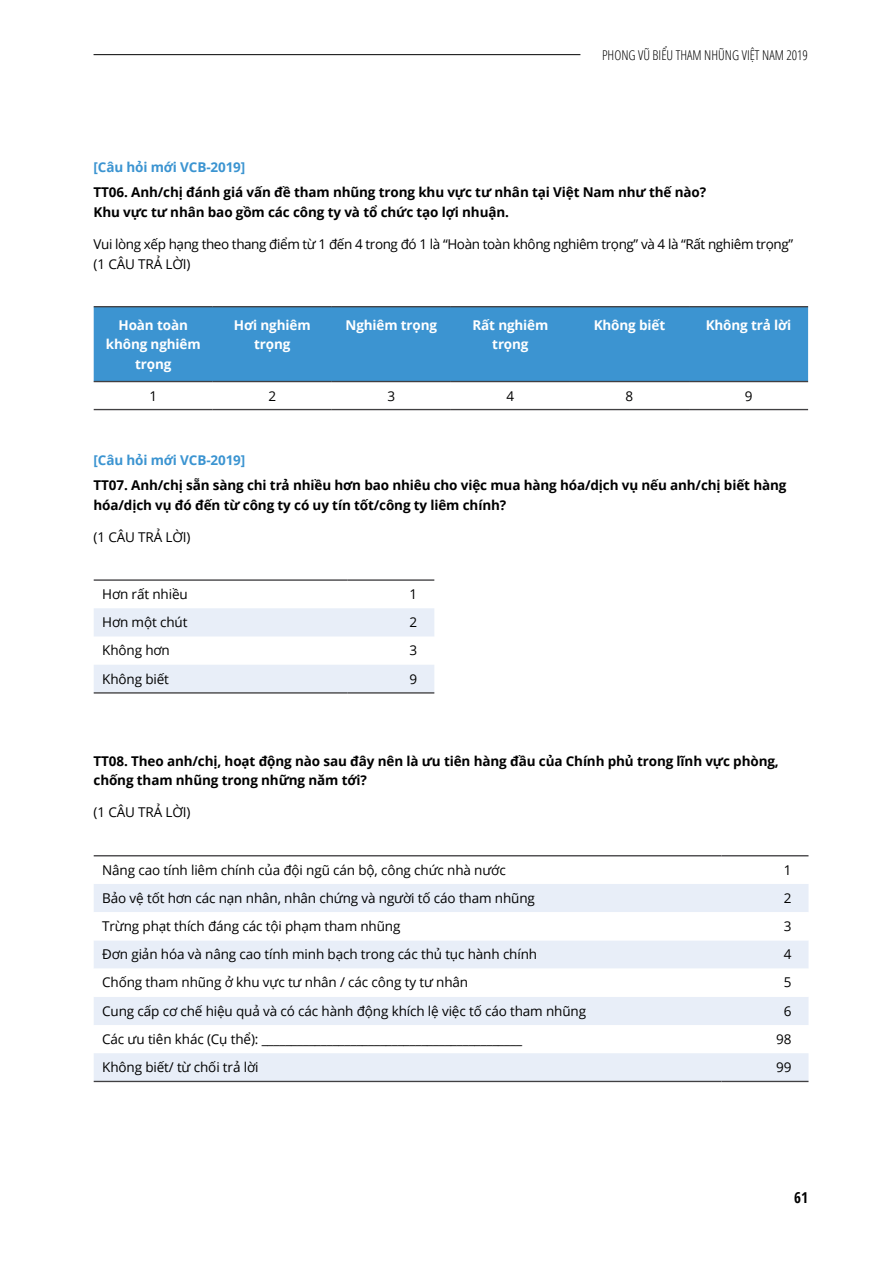
<style>
.page{position:relative;width:893px;height:1263px;background:#fff}
.page>*{position:absolute;margin:0;border:0;box-sizing:border-box;transform-origin:0 0}
.t1{font:700 15px "Open Sans Condensed";color:#000}
.t2{font:13.5px "Open Sans";letter-spacing:-.01em;color:#000}
.t3{font:700 13.5px/19.5px "Open Sans";letter-spacing:-.01em;color:#000}
.t4{font:13.5px/19.5px "Open Sans";letter-spacing:-.03em;color:#000}
.t5{font:700 13.5px/19.5px "Open Sans";letter-spacing:-.01em;color:#fff;text-align:center}
.t6{font:700 13.5px "Open Sans";letter-spacing:-.01em;color:#3b94d1}
.t7{font:300 condensed 13.5px "Open Sans";color:#000}
</style>
<div class="page">
<div style="left:94px;top:307px;width:714px;height:74px;background:#3c94d1"></div>
<svg style="left:213px;top:382px;width:595px;height:27px"></svg>
<hr style="left:94px;top:381px;width:119px;height:1px;background:#414042">
<hr style="left:213px;top:381px;width:119px;height:1px;background:#414042">
<hr style="left:332px;top:381px;width:119px;height:1px;background:#414042">
<hr style="left:94px;top:306px;width:119px;height:1px;background:#414042">
<hr style="left:213px;top:306px;width:119px;height:1px;background:#414042">
<hr style="left:332px;top:306px;width:119px;height:1px;background:#414042">
<hr style="left:451px;top:306px;width:119px;height:1px;background:#414042">
<hr style="left:570px;top:306px;width:119px;height:1px;background:#414042">
<hr style="left:689px;top:306px;width:119px;height:1px;background:#414042">
<hr style="left:451px;top:381px;width:119px;height:1px;background:#414042">
<hr style="left:570px;top:381px;width:119px;height:1px;background:#414042">
<hr style="left:689px;top:381px;width:119px;height:1px;background:#414042">
<hr style="left:94px;top:409px;width:119px;height:1px;background:#414042">
<hr style="left:213px;top:409px;width:119px;height:1px;background:#414042">
<hr style="left:332px;top:409px;width:119px;height:1px;background:#414042">
<hr style="left:451px;top:409px;width:119px;height:1px;background:#414042">
<hr style="left:570px;top:409px;width:119px;height:1px;background:#414042">
<hr style="left:689px;top:409px;width:119px;height:1px;background:#414042">
<svg style="left:94px;top:608px;width:340px;height:84px"></svg>
<hr style="left:94px;top:692px;width:253px;height:2px;background:#414042">
<hr style="left:347px;top:692px;width:87px;height:2px;background:#414042">
<hr style="left:94px;top:579px;width:253px;height:2px;background:#414042">
<hr style="left:347px;top:579px;width:87px;height:2px;background:#414042">
<svg style="left:94px;top:884px;width:714px;height:197px;fill:#e8eef8"></svg>
<svg style="left:94px;top:912px;width:714px;height:85px"></svg>
<hr style="left:94px;top:1081px;width:627px;height:1px;background:#414042">
<hr style="left:94px;top:855px;width:627px;height:1px;background:#414042">
<hr style="left:721px;top:855px;width:87px;height:1px;background:#414042">
<hr style="left:721px;top:1081px;width:87px;height:1px;background:#414042">
<hr style="left:94px;top:54px;width:486px;height:1px;background:#000">
<p class="t6" style="left:94px;top:157px;width:153px">[Câu hỏi mới VCB-2019]</p>
<p class="t7" style="left:602px;top:46px;width:208px">PH ONG VŨ BI ỂU THAM NH ŨNG VI ỆT NAM 2019</p>
<p class="t3" style="left:94px;top:182px;width:614px">TT06. Anh/chị đánh giá vấn đề tham nhũng trong khu vực tư nhân tại Việt Nam như thế nào?<br>Khu vực tư nhân bao gồm các công ty và tổ chức tạo lợi nhuận.</p>
<p class="t4" style="left:94px;top:234px;width:701px">Vui lòng xếp hạng theo thang điểm từ 1 đến 4 trong đó 1 là “Hoàn toàn không nghiêm trọng” và 4 là “Rất nghiêm trọng” (1 CÂU TRẢ LỜI)</p>
<p class="t5" style="left:106px;top:315px;width:96px">Hoàn toàn không nghiêm trọng</p>
<p class="t5" style="left:234px;top:315px;width:78px">Hơi nghiêm trọng</p>
<p class="t5" style="left:345px;top:315px;width:93px">Nghiêm trọng</p>
<p class="t5" style="left:472px;top:315px;width:77px">Rất nghiêm trọng</p>
<p class="t5" style="left:594px;top:315px;width:73px">Không biết</p>
<p class="t5" style="left:706px;top:315px;width:87px">Không trả lời</p>
<p class="t2" style="left:149px;top:387px;width:9px">1</p>
<p class="t2" style="left:268px;top:387px;width:9px">2</p>
<p class="t2" style="left:387px;top:387px;width:9px">3</p>
<p class="t2" style="left:507px;top:387px;width:9px">4</p>
<p class="t2" style="left:626px;top:387px;width:9px">8</p>
<p class="t2" style="left:745px;top:387px;width:9px">9</p>
<p class="t6" style="left:94px;top:450px;width:153px">[Câu hỏi mới VCB-2019]</p>
<p class="t3" style="left:94px;top:475px;width:694px">TT07. Anh/chị sẵn sàng chi trả nhiều hơn bao nhiêu cho việc mua hàng hóa/dịch vụ nếu anh/chị biết hàng hóa/dịch vụ đó đến từ công ty có uy tín tốt/công ty liêm chính?</p>
<p class="t2" style="left:94px;top:528px;width:98px">(1 CÂU TRẢ LỜI)</p>
<p class="t2" style="left:102px;top:585px;width:87px">Hơn rất nhiều</p>
<p class="t2" style="left:410px;top:585px;width:9px">1</p>
<p class="t2" style="left:102px;top:613px;width:87px">Hơn một chút</p>
<p class="t2" style="left:410px;top:613px;width:9px">2</p>
<p class="t2" style="left:102px;top:641px;width:69px">Không hơn</p>
<p class="t2" style="left:410px;top:641px;width:9px">3</p>
<p class="t2" style="left:102px;top:669px;width:68px">Không biết</p>
<p class="t2" style="left:410px;top:669px;width:9px">9</p>
<p class="t3" style="left:94px;top:751px;width:687px">TT08. Theo anh/chị, hoạt động nào sau đây nên là ưu tiên hàng đầu của Chính phủ trong lĩnh vực phòng, chống tham nhũng trong những năm tới?</p>
<p class="t2" style="left:94px;top:803px;width:98px">(1 CÂU TRẢ LỜI)</p>
<p class="t2" style="left:102px;top:860px;width:405px">Nâng cao tính liêm chính của đội ngũ cán bộ, công chức nhà nước</p>
<p class="t2" style="left:784px;top:860px;width:9px">1</p>
<p class="t2" style="left:102px;top:889px;width:434px">Bảo vệ tốt hơn các nạn nhân, nhân chứng và người tố cáo tham nhũng</p>
<p class="t2" style="left:784px;top:889px;width:9px">2</p>
<p class="t2" style="left:102px;top:917px;width:300px">Trừng phạt thích đáng các tội phạm tham nhũng</p>
<p class="t2" style="left:784px;top:917px;width:9px">3</p>
<p class="t2" style="left:102px;top:945px;width:436px">Đơn giản hóa và nâng cao tính minh bạch trong các thủ tục hành chính</p>
<p class="t2" style="left:784px;top:945px;width:9px">4</p>
<p class="t2" style="left:102px;top:973px;width:367px">Chống tham nhũng ở khu vực tư nhân / các công ty tư nhân</p>
<p class="t2" style="left:784px;top:973px;width:9px">5</p>
<p class="t2" style="left:102px;top:1001px;width:485px">Cung cấp cơ chế hiệu quả và có các hành động khích lệ việc tố cáo tham nhũng</p>
<p class="t2" style="left:784px;top:1001px;width:9px">6</p>
<p class="t2" style="left:102px;top:1030px;width:421px">Các ưu tiên khác (Cụ thể): ____________________________________________</p>
<p class="t2" style="left:776px;top:1030px;width:17px">98</p>
<p class="t2" style="left:102px;top:1058px;width:158px">Không biết/ từ chối trả lời</p>
<p class="t2" style="left:776px;top:1058px;width:17px">99</p>
<p class="t1" style="left:794px;top:1187px;width:15px">61</p>
</div>
